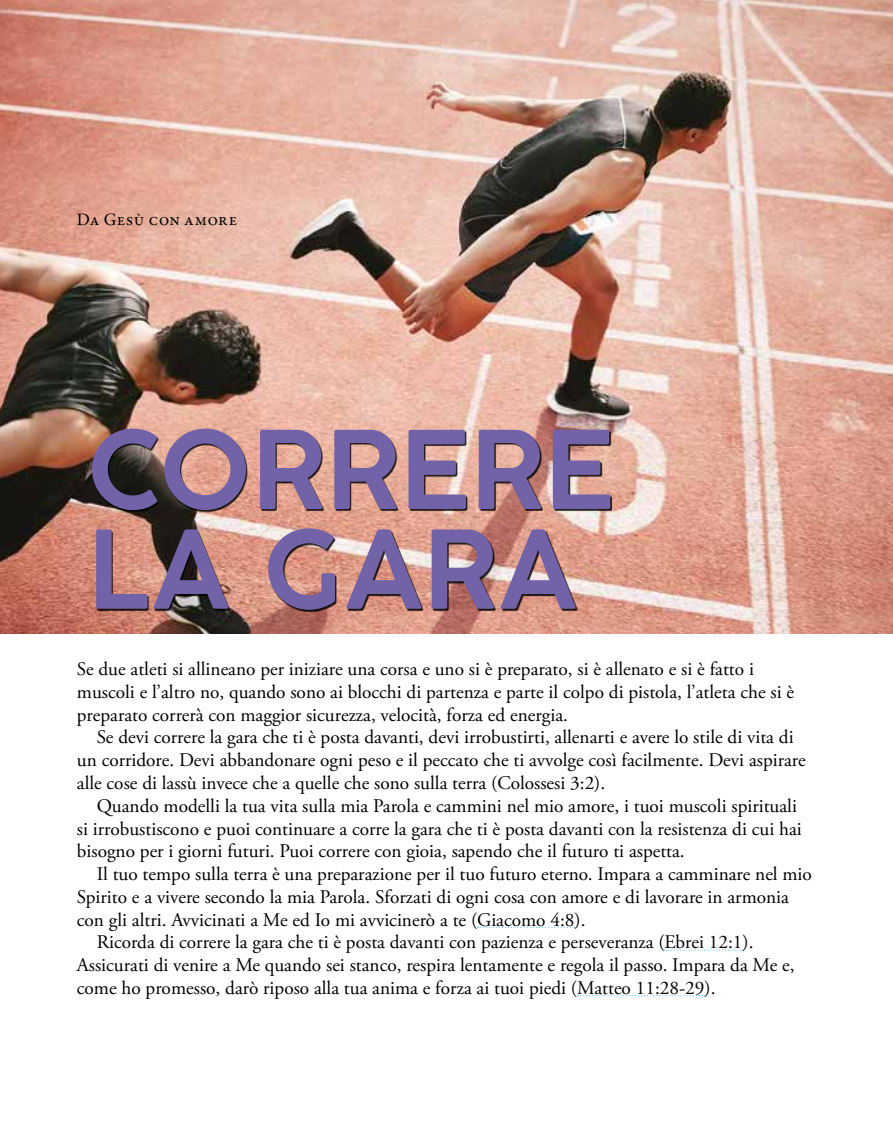
<style>
.page{position:relative;width:893px;height:1141px;background:#fff}
.page>*{position:absolute;margin:0;border:0;box-sizing:border-box;transform-origin:0 0}
.t1{font:300 106.75px/99.8px "Cocogoose Pro";color:#7263a9}
.t2{font:19.25px/22.8px "Adobe Garamond Pro";color:#000}
.t3{font:17.5px "Garamond Premr Pro";letter-spacing:.015em;color:#000}
</style>
<div class="page">
<img style="left:0;top:0;width:893px;height:633px">
<div style="left:94px;top:430px;width:518px;height:182px;background:#000;opacity:.84"></div>
<svg style="left:478px;top:927px;width:97px;height:1px"></svg>
<svg style="left:665px;top:950px;width:78px;height:1px"></svg>
<svg style="left:578px;top:995px;width:127px;height:1px"></svg>
<p class="t3" style="left:77px;top:209px;width:162px">Da Gesù con amore</p>
<h1 class="t1" style="left:87px;top:421px;width:528px">CORRERE<br>LA GARA</h1>
<p class="t2" style="left:77px;top:658px;width:719px">Se due atleti si allineano per iniziare una corsa e uno si è preparato, si è allenato e si è fatto i muscoli e l’altro no, quando sono ai blocchi di partenza e parte il colpo di pistola, l’atleta che si è preparato correrà con maggior sicurezza, velocità, forza ed energia.</p>
<p class="t2" style="left:77px;top:727px;width:730px;text-indent:20px">Se devi correre la gara che ti è posta davanti, devi irrobustirti, allenarti e avere lo stile di vita di un corridore. Devi abbandonare ogni peso e il peccato che ti avvolge così facilmente. Devi aspirare alle cose di lassù invece che a quelle che sono sulla terra (Colossesi 3:2).</p>
<p class="t2" style="left:77px;top:795px;width:726px;text-indent:20px">Quando modelli la tua vita sulla mia Parola e cammini nel mio amore, i tuoi muscoli spirituali si irrobustiscono e puoi continuare a corre la gara che ti è posta davanti con la resistenza di cui hai bisogno per i giorni futuri. Puoi correre con gioia, sapendo che il futuro ti aspetta.</p>
<p class="t2" style="left:97px;top:863px;width:717px">Il tuo tempo sulla terra è una preparazione per il tuo futuro eterno. Impara a camminare nel mio</p>
<p class="t2" style="left:77px;top:886px;width:714px">Spirito e a vivere secondo la mia Parola. Sforzati di ogni cosa con amore e di lavorare in armonia</p>
<p class="t2" style="left:77px;top:909px;width:510px">con gli altri. Avvicinati a Me ed Io mi avvicinerò a te (Giacomo 4:8).</p>
<p class="t2" style="left:97px;top:931px;width:658px">Ricorda di correre la gara che ti è posta davanti con pazienza e perseveranza (Ebrei 12:1).</p>
<p class="t2" style="left:77px;top:954px;width:719px">Assicurati di venire a Me quando sei stanco, respira lentamente e regola il passo. Impara da Me e,</p>
<p class="t2" style="left:77px;top:977px;width:640px">come ho promesso, darò riposo alla tua anima e forza ai tuoi piedi (Matteo 11:28-29).</p>
</div>
